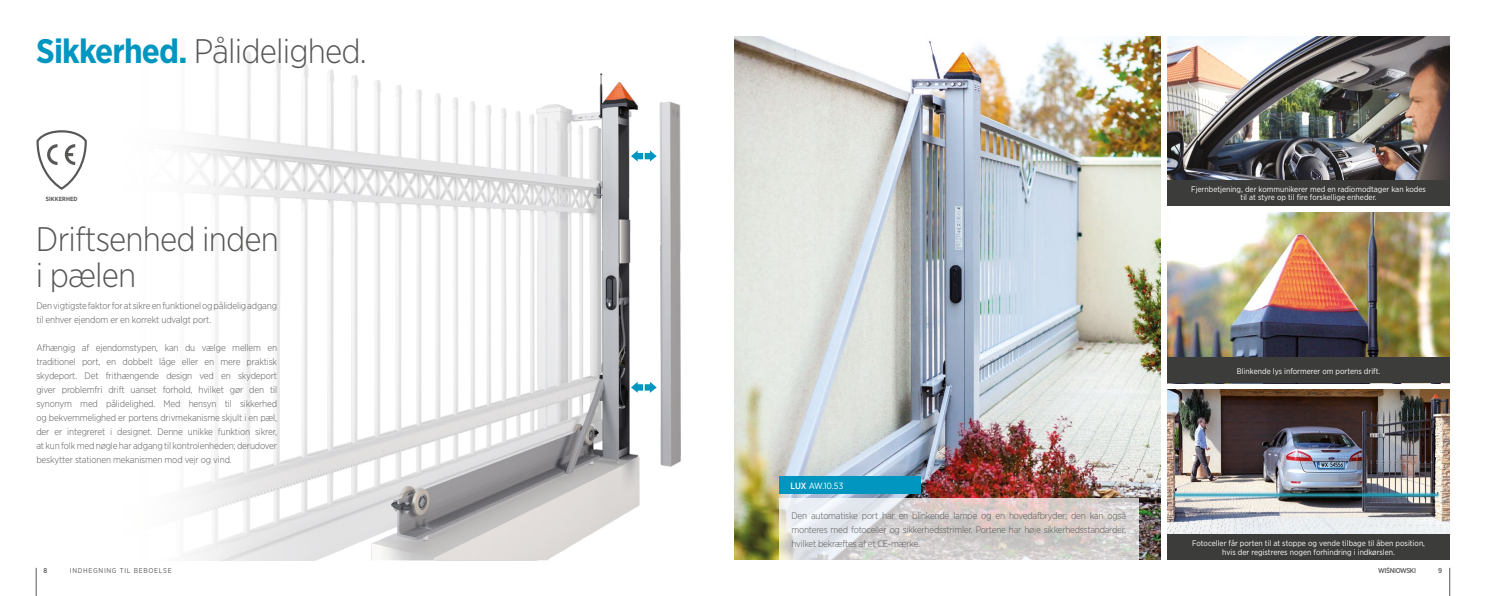
<style>
.page{position:relative;width:1486px;height:596px;background:#fff}
.page>*{position:absolute;margin:0;border:0;box-sizing:border-box;transform-origin:0 0}
.t1{font:300 34px/36px "Gotham Narrow";letter-spacing:-.025em;color:#575756}
.t2{font:300 9.5px/14px "Gotham Narrow";letter-spacing:-.015em;color:#575756;text-align:justify}
.t3{font:9px "Gotham Narrow";color:#fff}
.t4{font:8px/8px "Gotham Narrow";color:#fff;text-align:center}
.t5{font:7px "Gotham Narrow";letter-spacing:.1em;color:#575756}
.t6{font:500 7px "Gotham Narrow";letter-spacing:-.05em;color:#575756}
.t7{font:700 6px "Gotham Narrow";letter-spacing:.01em;color:#575756}
.s1{font-weight:700;color:#0096bf}
.s2{font-weight:500}
</style>
<div class="page">
<svg style="left:1449px;top:567px;width:1px;height:28px"></svg>
<svg style="left:36px;top:567px;width:1px;height:28px"></svg>
<img style="left:182px;top:45px;width:575px;height:515px">
<svg style="left:631px;top:150px;width:25px;height:11px"></svg>
<svg style="left:631px;top:381px;width:25px;height:11px"></svg>
<img style="left:1167px;top:389px;width:282px;height:145px">
<img style="left:1167px;top:36px;width:282px;height:144px">
<img style="left:734px;top:36px;width:426px;height:523px">
<img style="left:1167px;top:213px;width:282px;height:144px">
<div style="left:1167px;top:357px;width:282px;height:26px;background:#3c3c3b"></div>
<div style="left:1167px;top:180px;width:282px;height:26px;background:#3c3c3b"></div>
<div style="left:1167px;top:534px;width:282px;height:25px;background:#3c3c3b"></div>
<svg style="left:779px;top:498px;width:359px;height:61px;background:#d9d5d4"></svg>
<div style="left:779px;top:476px;width:141px;height:17px;background:#0096bf"></div>
<svg style="left:37px;top:130px;width:50px;height:60px"></svg>
<h1 class="t1" style="left:36px;top:32px;width:332px"><span class="s1">Sikkerhed.</span> Pålidelighed.</h1>
<p class="t7" style="left:46px;top:195px;width:33px">SIKKERHED</p>
<h1 class="t1" style="left:36px;top:220px;width:244px">Driftsenhed inden i pælen</h1>
<p class="t2" style="left:36px;top:298px;width:242px">Den vigtigste faktor for at sikre en funktionel og pålidelig adgang til enhver ejendom er en korrekt udvalgt port.</p>
<p class="t2" style="left:36px;top:340px;width:242px">Afhængig af ejendomstypen, kan du vælge mellem en traditionel port, en dobbelt låge eller en mere praktisk skydeport. Det frithængende design ved en skydeport giver problemfri drift uanset forhold, hvilket gør den til synonym med pålidelighed. Med hensyn til sikkerhed og bekvemmelighed er portens drivmekanisme skjult i en pæl, der er integreret i designet. Denne unikke funktion sikrer, at kun folk med nøgle har adgang til kontrolenheden; derudover beskytter stationen mekanismen mod vejr og vind.</p>
<p class="t3" style="left:790px;top:479px;width:54px"><span class="s2">LUX</span> AW.10.53</p>
<p class="t2" style="left:791px;top:508px;width:336px">Den automatiske port har en blinkende lampe og en hovedafbryder; den kan også monteres med fotoceller og sikkerhedsstrimler. Portene har høje sikkerhedsstandarder, hvilket bekræftes af et CE-mærke.</p>
<p class="t4" style="left:1191px;top:185px;width:236px">Fjernbetjening, der kommunikerer med en radiomodtager kan kodes til at styre op til fire forskellige enheder.</p>
<p class="t4" style="left:1236px;top:366px;width:145px">Blinkende lys informerer om portens drift.</p>
<p class="t4" style="left:1192px;top:537px;width:234px;line-height:9.6px">Fotoceller får porten til at stoppe og vende tilbage til åben position, hvis der registreres nogen forhindring i indkørslen.</p>
<p class="t6" style="left:44px;top:566px;width:5px">8</p>
<p class="t5" style="left:70px;top:566px;width:103px">INDHEGNING TIL BEBOELSE</p>
<p class="t6" style="left:1378px;top:566px;width:39px">WIŚNIOWSKI</p>
<p class="t6" style="left:1438px;top:566px;width:6px">9</p>
</div>
